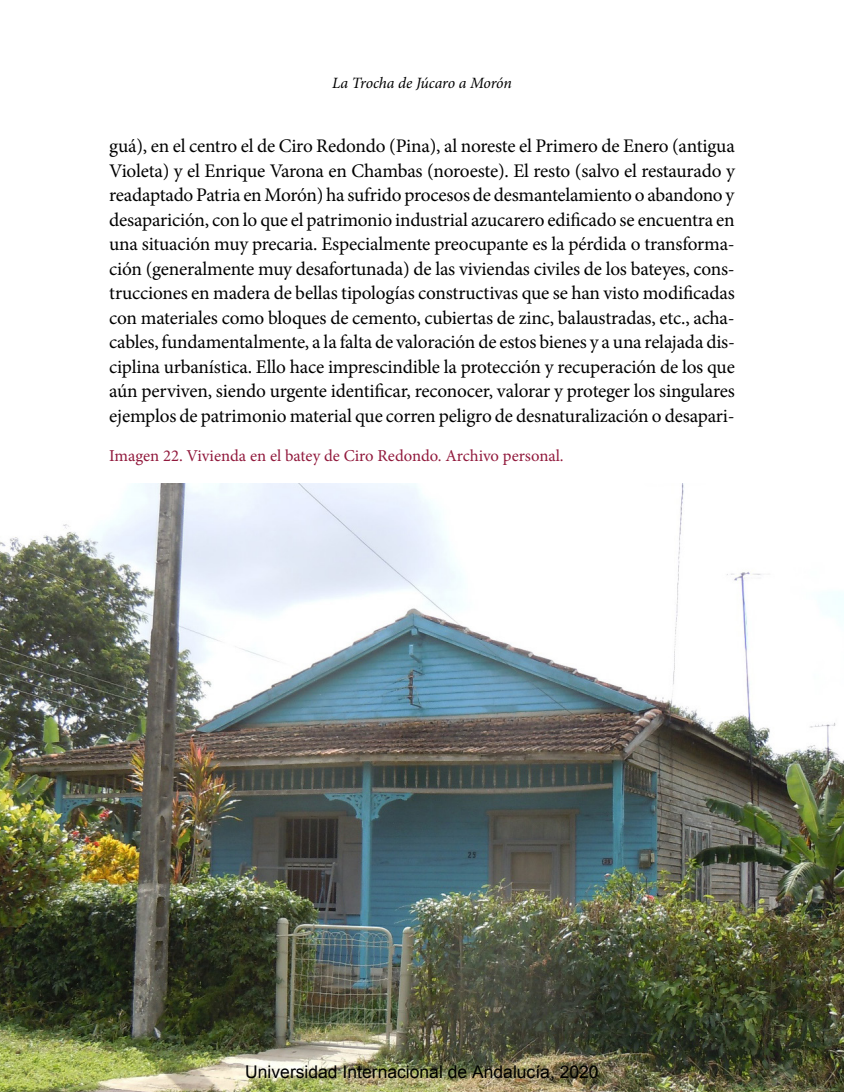
<style>
.page{position:relative;width:844px;height:1092px;background:#fff}
.page>*{position:absolute;margin:0;border:0;box-sizing:border-box;transform-origin:0 0}
.t1{font:19.25px/24.5px "Minion Pro";letter-spacing:-.015em;color:#000;text-align:justify}
.t2{font:17.5px "Arial";color:#000}
.t3{font:16.62px "Minion Pro";color:#91193c}
.t4{font:italic 15.75px "Minion Pro";letter-spacing:-.01em;color:#000}
</style>
<div class="page">
<img style="left:0;top:484px;width:843px;height:607px">
<p class="t4" style="left:332px;top:73px;width:181px">La Trocha de Júcaro a Morón</p>
<p class="t1" style="left:109px;top:134px;width:627px">guá), en el centro el de Ciro Redondo (Pina), al noreste el Primero de Enero (antigua Violeta) y el Enrique Varona en Chambas (noroeste). El resto (salvo el restaurado y readaptado Patria en Morón) ha sufrido procesos de desmantelamiento o abandono y desaparición, con lo que el patrimonio industrial azucarero edificado se encuentra en una situación muy precaria. Especialmente preocupante es la pérdida o transforma&shy;ción (generalmente muy desafortunada) de las viviendas civiles de los bateyes, cons&shy;trucciones en madera de bellas tipologías constructivas que se han visto modificadas con materiales como bloques de cemento, cubiertas de zinc, balaustradas, etc., acha&shy;cables, fundamentalmente, a la falta de valoración de estos bienes y a una relajada dis&shy;ciplina urbanística. Ello hace imprescindible la protección y recuperación de los que aún perviven, siendo urgente identificar, reconocer, valorar y proteger los singulares ejemplos de patrimonio material que corren peligro de desnaturalización o desapari-</p>
<p class="t3" style="left:109px;top:444px;width:456px">Imagen 22. Vivienda en el batey de Ciro Redondo. Archivo personal.</p>
<p class="t2" style="left:245px;top:1060px;width:355px">Universidad Internacional de Andalucía, 2020</p>
</div>
